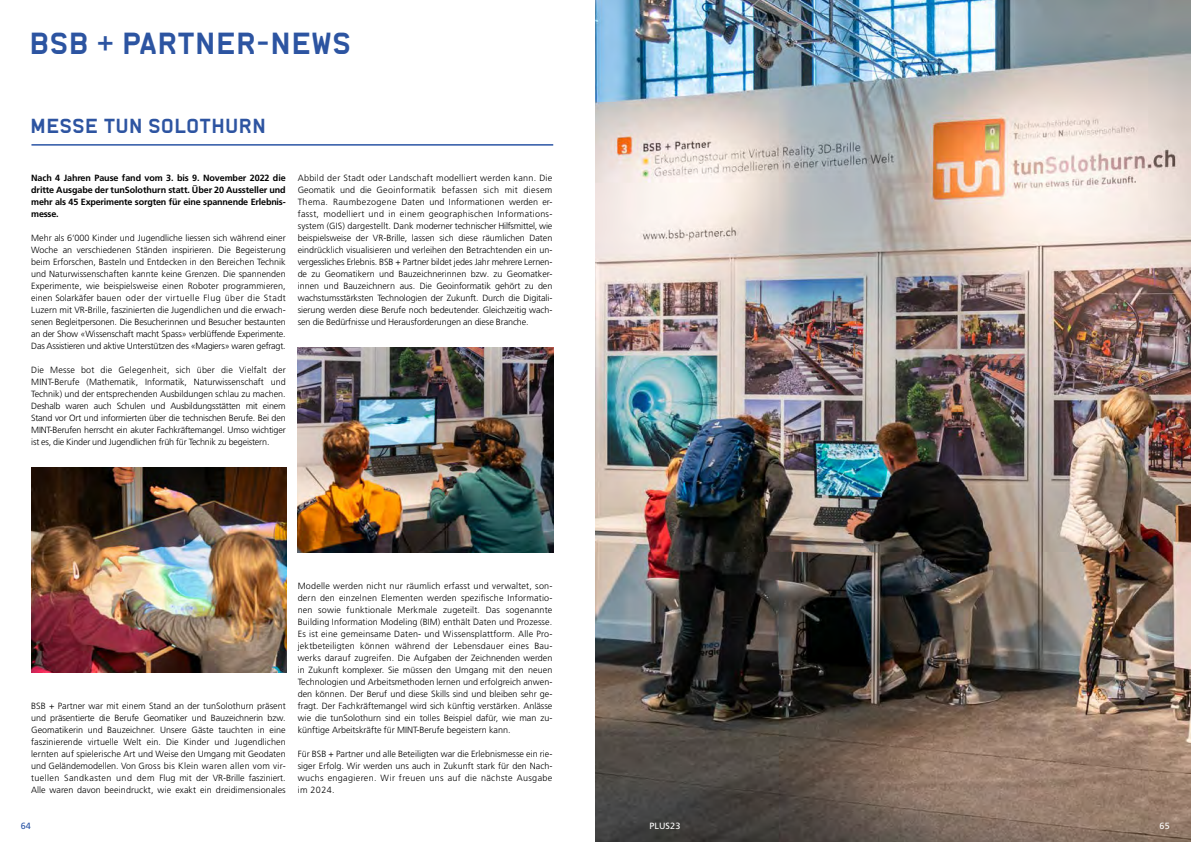
<style>
.page{position:relative;width:1191px;height:842px;background:#fff}
.page>*{position:absolute;margin:0;border:0;box-sizing:border-box;transform-origin:0 0}
.t1{font:700 30px "Alpha Headline Pro";color:#2c54a1}
.t2{font:700 20px "Alpha Headline Pro";color:#2d54a1}
.t3{font:300 9px/12px "Frutiger LT Pro";letter-spacing:-.01em;color:#000;text-align:justify}
.t4{font:700 9px/12px "Frutiger LT Pro";letter-spacing:-.02em;color:#000;text-align:justify}
.t5{font:9px "Frutiger LT Pro";letter-spacing:.01em;color:#fff}
.t6{font:9px "Frutiger LT Pro";color:#2b55a5}
</style>
<div class="page">
<img style="left:31px;top:468px;width:256px;height:205px">
<img style="left:298px;top:348px;width:255px;height:205px">
<hr style="left:31px;top:144px;width:522px;height:2px;background:#2b55a5">
<img style="left:595px;top:0;width:596px;height:842px">
<h1 class="t1" style="left:29px;top:25px;width:323px">BSB + PARTNER-NEWS</h1>
<h2 class="t2" style="left:30px;top:114px;width:237px">MESSE TUN SOLOTHURN</h2>
<p class="t4" style="left:31px;top:172px;width:256px">Nach 4 Jahren Pause fand vom 3. bis 9. November 2022 die dritte Ausgabe der tunSolothurn statt. Über 20 Aussteller und mehr als 45 Experimente sorgten für eine spannende Erlebnis&shy;messe.</p>
<p class="t3" style="left:31px;top:232px;width:256px">Mehr als 6‘000 Kinder und Jugendliche liessen sich während einer Woche an verschiedenen Ständen inspirieren. Die Begeisterung beim Erforschen, Basteln und Entdecken in den Bereichen Technik und Naturwissenschaften kannte keine Grenzen. Die spannenden Experimente, wie beispielsweise einen Roboter programmieren, einen Solarkäfer bauen oder der virtuelle Flug über die Stadt Luzern mit VR-Brille, faszinierten die Jugendlichen und die erwach&shy;senen Begleitpersonen. Die Besucherinnen und Besucher bestaunten an der Show «Wissenschaft macht Spass» verblüffende Experimente.<br>Das Assistieren und aktive Unterstützen des «Magiers» waren gefragt.</p>
<p class="t3" style="left:31px;top:364px;width:256px">Die Messe bot die Gelegenheit, sich über die Vielfalt der MINT-Berufe (Mathematik, Informatik, Naturwissenschaft und Technik) und der entsprechenden Ausbildungen schlau zu machen.<br>Deshalb waren auch Schulen und Ausbildungsstätten mit einem Stand vor Ort und informierten über die technischen Berufe. Bei den MINT-Berufen herrscht ein akuter Fachkräftemangel. Umso wichtiger ist es, die Kinder und Jugendlichen früh für Technik zu begeistern.</p>
<p class="t3" style="left:298px;top:172px;width:256px">Abbild der Stadt oder Landschaft modelliert werden kann. Die Geomatik und die Geoinformatik befassen sich mit diesem Thema. Raumbezogene Daten und Informationen werden er&shy;fasst, modelliert und in einem geographischen Informations&shy;system (GIS) dargestellt. Dank moderner technischer Hilfsmittel, wie beispielsweise der VR-Brille, lassen sich diese räumlichen Daten eindrücklich visualisieren und verleihen den Betrachtenden ein un&shy;vergessliches Erlebnis. BSB + Partner bildet jedes Jahr mehrere Lernen&shy;de zu Geomatikern und Bauzeichnerinnen bzw. zu Geomatker&shy;innen und Bauzeichnern aus. Die Geoinformatik gehört zu den wachstumsstärksten Technologien der Zukunft. Durch die Digitali&shy;sierung werden diese Berufe noch bedeutender. Gleichzeitig wach&shy;sen die Bedürfnisse und Herausforderungen an diese Branche.</p>
<p class="t3" style="left:31px;top:700px;width:256px">BSB + Partner war mit einem Stand an der tunSolothurn präsent und präsentierte die Berufe Geomatiker und Bauzeichnerin bzw.<br>Geomatikerin und Bauzeichner. Unsere Gäste tauchten in eine faszinierende virtuelle Welt ein. Die Kinder und Jugendlichen lernten auf spielerische Art und Weise den Umgang mit Geodaten und Geländemodellen. Von Gross bis Klein waren allen vom vir&shy;tuellen Sandkasten und dem Flug mit der VR-Brille fasziniert.<br>Alle waren davon beeindruckt, wie exakt ein dreidimensionales</p>
<p class="t6" style="left:21px;top:820px;width:12px">64</p>
<p class="t3" style="left:298px;top:580px;width:256px">Modelle werden nicht nur räumlich erfasst und verwaltet, son&shy;dern den einzelnen Elementen werden spezifische Informatio&shy;nen sowie funktionale Merkmale zugeteilt. Das sogenannte Building Information Modeling (BIM) enthält Daten und Prozesse.<br>Es ist eine gemeinsame Daten- und Wissensplattform. Alle Pro&shy;jektbeteiligten können während der Lebensdauer eines Bau&shy;werks darauf zugreifen. Die Aufgaben der Zeichnenden werden in Zukunft komplexer. Sie müssen den Umgang mit den neuen Technologien und Arbeitsmethoden lernen und erfolgreich anwen&shy;den können. Der Beruf und diese Skills sind und bleiben sehr ge&shy;fragt. Der Fachkräftemangel wird sich künftig verstärken. Anlässe wie die tunSolothurn sind ein tolles Beispiel dafür, wie man zu&shy;künftige Arbeitskräfte für MINT-Berufe begeistern kann.</p>
<p class="t3" style="left:298px;top:748px;width:256px">Für BSB + Partner und alle Beteiligten war die Erlebnismesse ein rie&shy;siger Erfolg. Wir werden uns auch in Zukunft stark für den Nach&shy;wuchs engagieren. Wir freuen uns auf die nächste Ausgabe im 2024.</p>
<p class="t5" style="left:649px;top:820px;width:32px">PLUS23</p>
<p class="t5" style="left:1159px;top:820px;width:12px">65</p>
</div>
